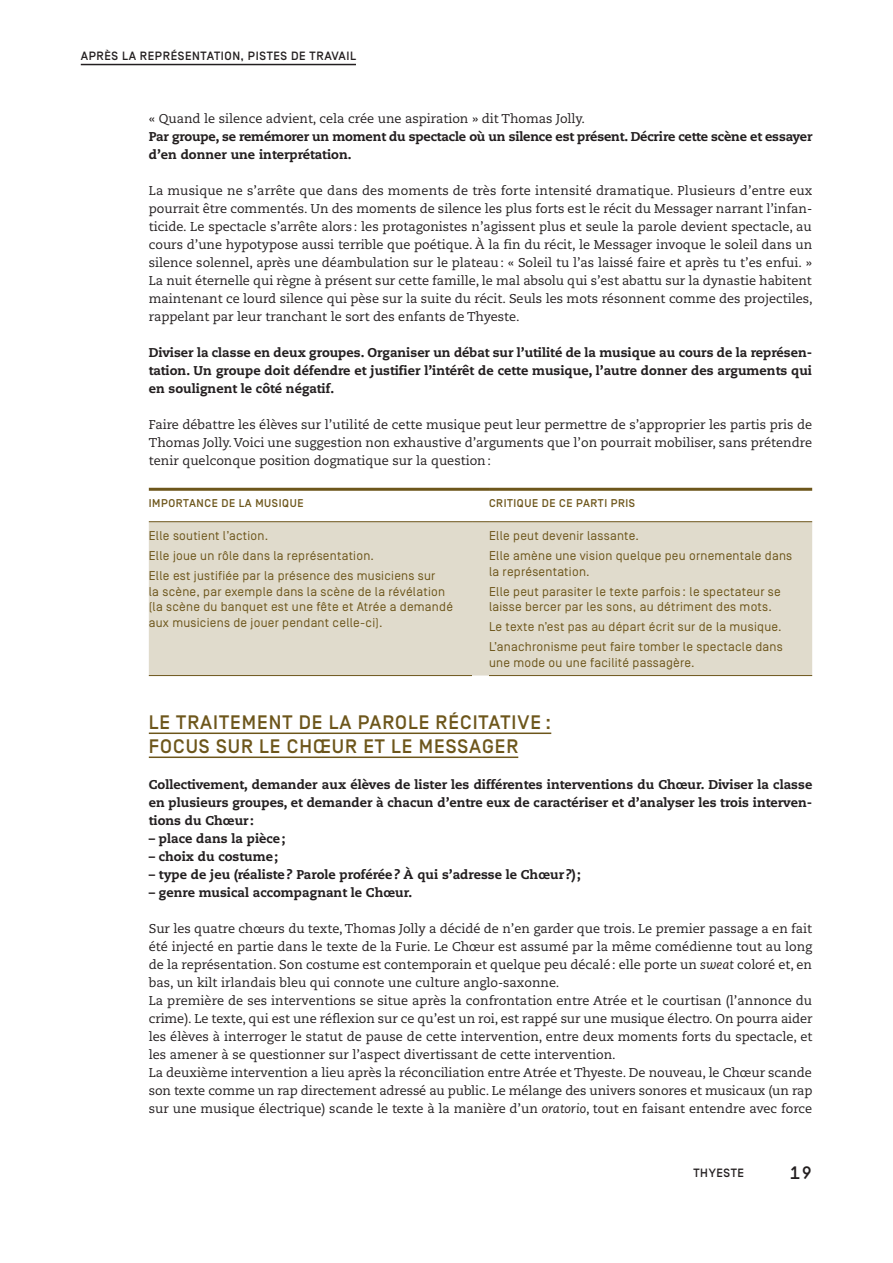
<style>
.page{position:relative;width:893px;height:1263px;background:#fff}
.page>*{position:absolute;margin:0;border:0;box-sizing:border-box;transform-origin:0 0}
.t1{font:500 19.5px/24px "Simplon BP";letter-spacing:.05em;color:#6d561b}
.t2{font:500 18px "Simplon BP Mono";color:#231f20}
.t3{font:12.75px/18px "Caecilia LT Std";color:#231f20;text-align:justify}
.t4{font:800 12.75px/18px "Caecilia LT Std";color:#231f20;text-align:justify}
.t5{font:12.75px/20px "Simplon BP Regular";letter-spacing:.02em;color:#6d561b}
.t6{font:500 12px "Simplon BP";letter-spacing:.05em;color:#231f20}
.t7{font:500 11.25px "Simplon BP";letter-spacing:.05em;color:#6d561b}
.s1{font-style:italic}
</style>
<div class="page">
<hr style="left:81px;top:64px;width:275px;height:1px;background:#231f20">
<hr style="left:149px;top:732px;width:402px;height:2px;background:#6d561b">
<hr style="left:149px;top:756px;width:369px;height:2px;background:#6d561b">
<div style="left:149px;top:522px;width:663px;height:153px;background:#e0dbcc"></div>
<hr style="left:149px;top:488px;width:323px;height:3px;background:#6d561b">
<hr style="left:472px;top:488px;width:17px;height:3px;background:#6d561b">
<hr style="left:489px;top:488px;width:323px;height:3px;background:#6d561b">
<hr style="left:149px;top:521px;width:323px;height:1px;background:#6d561b">
<svg style="left:472px;top:521px;width:17px;height:1px"></svg>
<hr style="left:489px;top:521px;width:323px;height:1px;background:#6d561b">
<hr style="left:149px;top:675px;width:323px;height:1px;background:#6d561b">
<hr style="left:489px;top:675px;width:323px;height:1px;background:#6d561b">
<p class="t6" style="left:81px;top:49px;width:17px">APRÈS</p>
<p class="t6" style="left:122px;top:49px;width:26px">LA REPRÉSENTATION</p>
<p class="t6" style="left:241px;top:49px;width:15px">, PISTES</p>
<p class="t6" style="left:291px;top:49px;width:27px">DE TRAVAIL</p>
<p class="t3" style="left:149px;top:110px;width:438px">« Quand le silence advient, cela crée une aspiration » dit Thomas Jolly.</p>
<p class="t4" style="left:149px;top:127px;width:665px">Par groupe, se remémorer un moment du spectacle où un silence est présent. Décrire cette scène et essayer d’en donner une interprétation.</p>
<p class="t3" style="left:149px;top:182px;width:665px">La musique ne s’arrête que dans des moments de très forte intensité dramatique. Plusieurs d’entre eux pourrait être commentés. Un des moments de silence les plus forts est le récit du Messager narrant l’infan&shy;ticide. Le spectacle s’arrête alors : les protagonistes n’agissent plus et seule la parole devient spectacle, au cours d’une hypotypose aussi terrible que poétique. À la fin du récit, le Messager invoque le soleil dans un silence solennel, après une déambulation sur le plateau: « Soleil tu l’as laissé faire et après tu t’es enfui. » La nuit éternelle qui règne à présent sur cette famille, le mal absolu qui s’est abattu sur la dynastie habitent maintenant ce lourd silence qui pèse sur la suite du récit. Seuls les mots résonnent comme des projectiles, rappelant par leur tranchant le sort des enfants de Thyeste.</p>
<p class="t4" style="left:149px;top:343px;width:665px">Diviser la classe en deux groupes. Organiser un débat sur l’utilité de la musique au cours de la représen&shy;tation. Un groupe doit défendre et justifier l’intérêt de cette musique, l’autre donner des arguments qui en soulignent le côté négatif.</p>
<p class="t3" style="left:149px;top:416px;width:665px">Faire débattre les élèves sur l’utilité de cette musique peut leur permettre de s’approprier les partis pris de Thomas Jolly. Voici une suggestion non exhaustive d’arguments que l’on pourrait mobiliser, sans prétendre tenir quelconque position dogmatique sur la question:</p>
<p class="t7" style="left:149px;top:497px;width:156px">IMPORTANCE DE LA MUSIQUE</p>
<p class="t7" style="left:489px;top:497px;width:148px">CRITIQUE DE CE PARTI PRIS</p>
<p class="t5" style="left:149px;top:525px;width:288px">Elle soutient l’action.<br>Elle joue un rôle dans la représentation.<br>Elle est justifiée par la présence des musiciens sur</p>
<p class="t5" style="left:149px;top:583px;width:306px;line-height:15.8px">la scène, par exemple dans la scène de la révélation (la scène du banquet est une fête et Atrée a demandé aux musiciens de jouer pendant celle-ci).</p>
<p class="t5" style="left:489px;top:525px;width:305px">Elle peut devenir lassante.<br>Elle amène une vision quelque peu ornementale dans</p>
<p class="t5" style="left:489px;top:561px;width:293px">la représentation.<br>Elle peut parasiter le texte parfois : le spectateur se</p>
<p class="t5" style="left:489px;top:597px;width:295px">laisse bercer par les sons, au détriment des mots.<br>Le texte n’est pas au départ écrit sur de la musique.<br>L’anachronisme peut faire tomber le spectacle dans</p>
<p class="t5" style="left:489px;top:653px;width:207px">une mode ou une facilité passagère.</p>
<h1 class="t1" style="left:149px;top:710px;width:404px">LE TRAITEMENT DE LA PAROLE RÉCITATIVE :<br>FOCUS SUR LE CHŒUR ET LE MESSAGER</h1>
<p class="t4" style="left:149px;top:775px;width:665px">Collectivement, demander aux élèves de lister les différentes interventions du Chœur. Diviser la classe en plusieurs groupes, et demander à chacun d’entre eux de caractériser et d’analyser les trois interven&shy;tions du Chœur :</p>
<p class="t4" style="left:149px;top:829px;width:138px">– place dans la pièce;</p>
<p class="t4" style="left:149px;top:847px;width:131px">– choix du costume;</p>
<p class="t4" style="left:149px;top:865px;width:434px">– type de jeu (réaliste? Parole proférée? À qui s’adresse le Chœur ?);</p>
<p class="t4" style="left:149px;top:883px;width:265px">– genre musical accompagnant le Chœur.</p>
<p class="t3" style="left:149px;top:920px;width:665px;text-align:left">Sur les quatre chœurs du texte, Thomas Jolly a décidé de n’en garder que trois. Le premier passage a en fait été injecté en partie dans le texte de la Furie. Le Chœur est assumé par la même comédienne tout au long de la représentation. Son costume est contemporain et quelque peu décalé: elle porte un <span class="s1">sweat</span> coloré et, en bas, un kilt irlandais bleu qui connote une culture anglo-saxonne.<br>La première de ses interventions se situe après la confrontation entre Atrée et le courtisan (l’annonce du crime). Le texte, qui est une réflexion sur ce qu’est un roi, est rappé sur une musique électro. On pourra aider les élèves à interroger le statut de pause de cette intervention, entre deux moments forts du spectacle, et les amener à se questionner sur l’aspect divertissant de cette intervention.<br>La deuxième intervention a lieu après la réconciliation entre Atrée et Thyeste. De nouveau, le Chœur scande son texte comme un rap directement adressé au public. Le mélange des univers sonores et musicaux (un rap sur une musique électrique) scande le texte à la manière d’un <span class="s1">oratorio</span>, tout en faisant entendre avec force</p>
<p class="t6" style="left:693px;top:1166px;width:52px">THYESTE</p>
<h2 class="t2" style="left:789px;top:1161px;width:24px">19</h2>
</div>
